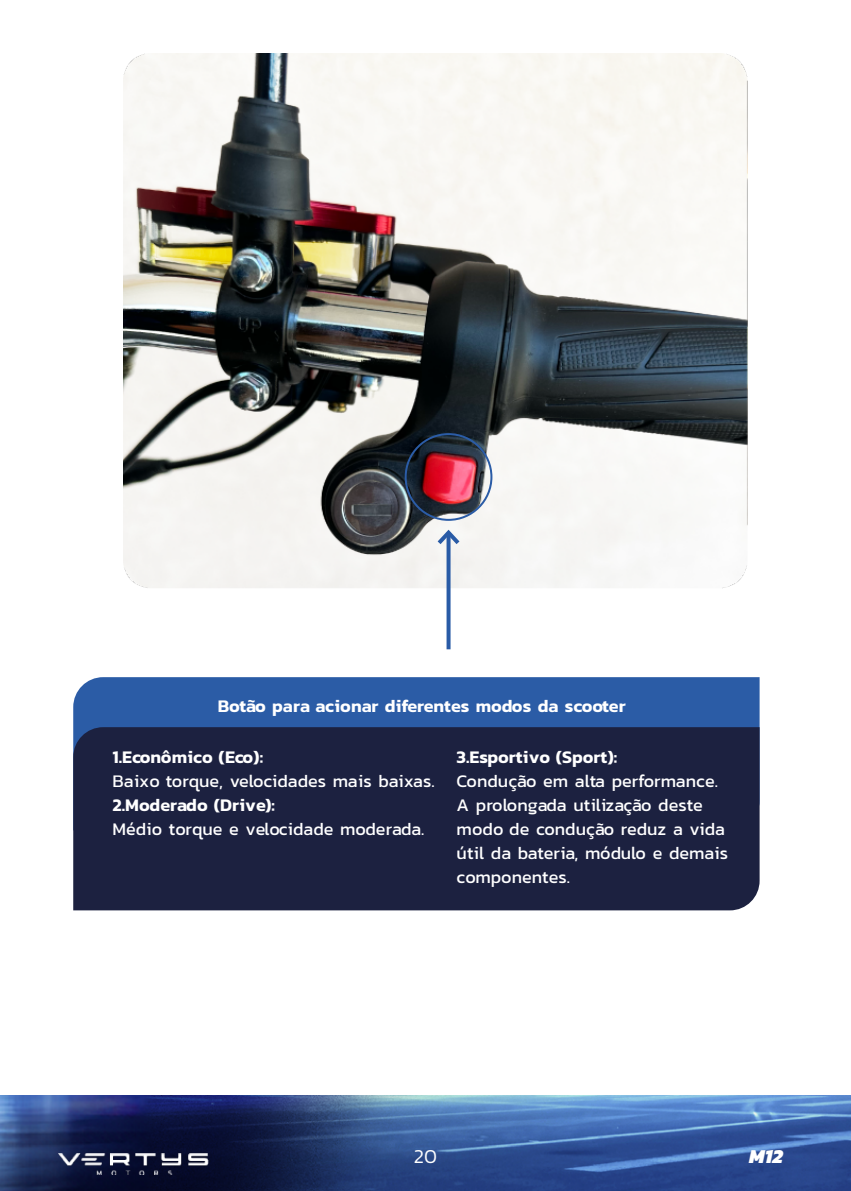
<style>
.page{position:relative;width:851px;height:1191px;background:#fff}
.page>*{position:absolute;margin:0;border:0;box-sizing:border-box;transform-origin:0 0}
.t1{font:italic 800 20px "Kanit";color:#fff}
.t2{font:300 20px "Kanit";color:#fff}
.t3{font:18px/24px "Kanit";color:#fff}
.t4{font:600 18px "Kanit";color:#fff}
</style>
<div class="page">
<img style="left:0;top:1095px;width:851px;height:96px">
<img style="left:58px;top:1153px;width:150px;height:21px">
<img style="left:123px;top:53px;width:624px;height:536px">
<div style="left:404px;top:433px;width:88px;height:88px;border:2px solid #2b5ca6;border-radius:50%"></div>
<svg style="left:446px;top:548px;width:4px;height:101px"></svg>
<svg style="left:433px;top:527px;width:30px;height:21px"></svg>
<div style="left:73px;top:677px;width:686px;height:50px;background:#2b5ca6"></div>
<div style="left:73px;top:727px;width:686px;height:183px;background:#1c2140"></div>
<p class="t4" style="left:218px;top:692px;width:409px">Botão para acionar diferentes modos da scooter</p>
<p class="t4" style="left:112px;top:743px;width:152px">1.Econômico (Eco):</p>
<p class="t3" style="left:112px;top:768px;width:323px">Baixo torque, velocidades mais baixas.</p>
<p class="t4" style="left:112px;top:791px;width:164px">2.Moderado (Drive):</p>
<p class="t3" style="left:112px;top:816px;width:313px">Médio torque e velocidade moderada.</p>
<p class="t4" style="left:456px;top:743px;width:162px">3.Esportivo (Sport):</p>
<p class="t3" style="left:456px;top:768px;width:273px">Condução em alta performance.<br>A prolongada utilização deste modo de condução reduz a vida útil da bateria, módulo e demais componentes.</p>
<p class="t2" style="left:414px;top:1142px;width:25px">20</p>
<p class="t1" style="left:749px;top:1140px;width:35px">M12</p>
</div>
